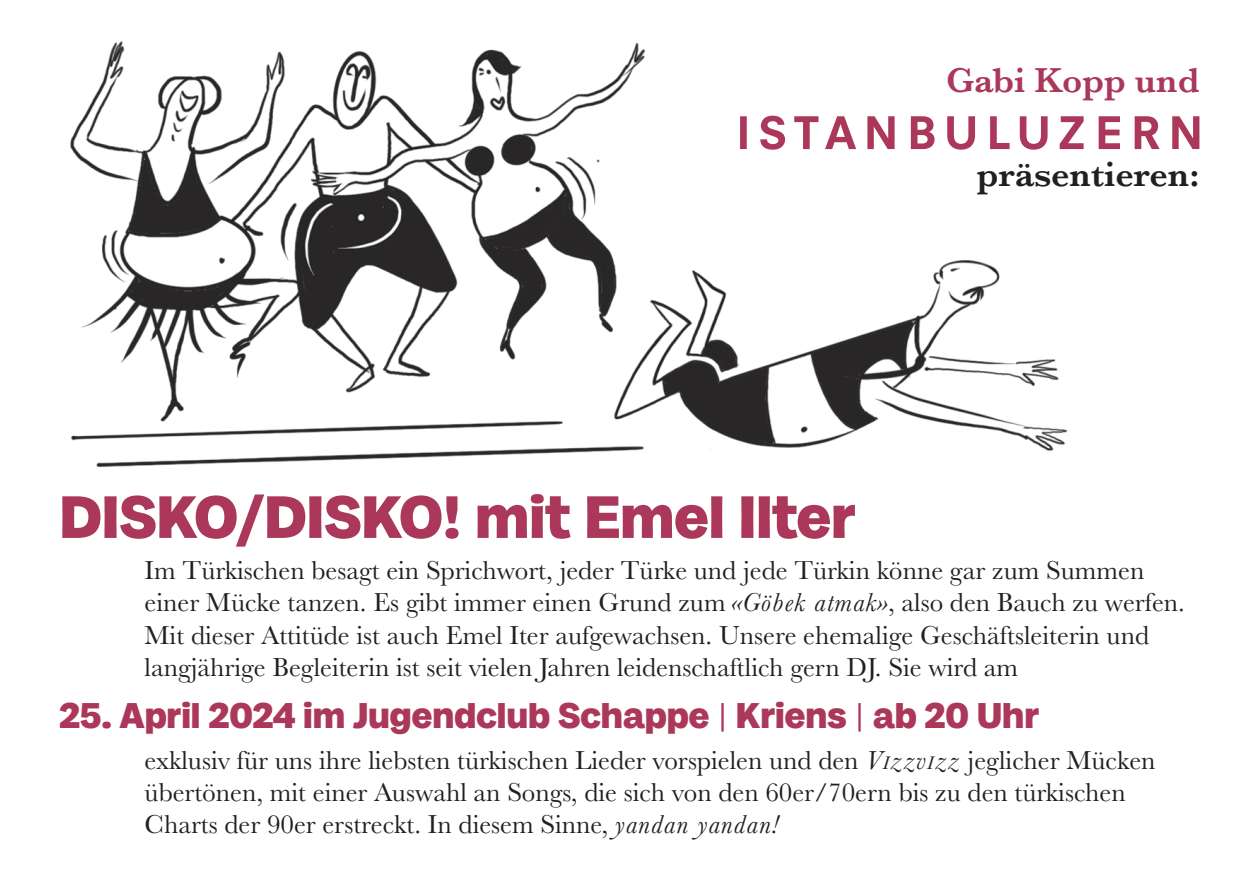
<style>
.page{position:relative;width:1259px;height:893px;background:#fff}
.page>*{position:absolute;margin:0;border:0;box-sizing:border-box;transform-origin:0 0}
.t1{font:800 60px "Milligram";color:#ab385b}
.t2{font:800 36px "Milligram";color:#ab385b}
.t3{font:600 36px "Baskerville";color:#231f20}
.t4{font:600 36px "Baskerville";color:#ab385b}
.t5{font:27px/32.4px "Baskerville";color:#231f20}
.s1{font-style:italic}
.s2{font-weight:300}
.s3{font-style:italic;font-size:18.9px}
</style>
<div class="page">
<img style="left:70px;top:41px;width:998px;height:427px">
<svg style="left:740px;top:116px;width:459px;height:34px"></svg>
<h2 class="t4" style="left:946px;top:55px;width:255px">Gabi Kopp und</h2>
<h2 class="t3" style="left:977px;top:149px;width:224px">präsentieren:</h2>
<h1 class="t1" style="left:60px;top:474px;width:797px">DISKO/DISKO! mit Emel Ilter</h1>
<p class="t5" style="left:145px;top:554px;width:1042px">Im Türkischen besagt ein Sprichwort, jeder Türke und jede Türkin könne gar zum Summen einer Mücke tanzen. Es gibt immer einen Grund zum <span class="s1">«Göbek atmak»</span>, also den Bauch zu werfen.<br>Mit dieser Attitüde ist auch Emel Iter aufgewachsen. Unsere ehemalige Geschäftsleiterin und langjährige Begleiterin ist seit vielen Jahren leidenschaftlich gern DJ. Sie wird am</p>
<h2 class="t2" style="left:60px;top:689px;width:981px">25. April 2024 im Jugendclub Schappe <span class="s2">|</span> Kriens <span class="s2">|</span> ab 20 Uhr</h2>
<p class="t5" style="left:145px;top:744px;width:1012px">exklusiv für uns ihre liebsten türkischen Lieder vorspielen und den <span class="s1">V</span><span class="s3">i</span><span class="s1">zzv</span><span class="s3">i</span><span class="s1">zz</span> jeglicher Mücken übertönen, mit einer Auswahl an Songs, die sich von den 60er/70ern bis zu den türkischen<br>Charts der 90er erstreckt. In diesem Sinne, <span class="s1">yandan yandan!</span></p>
</div>
